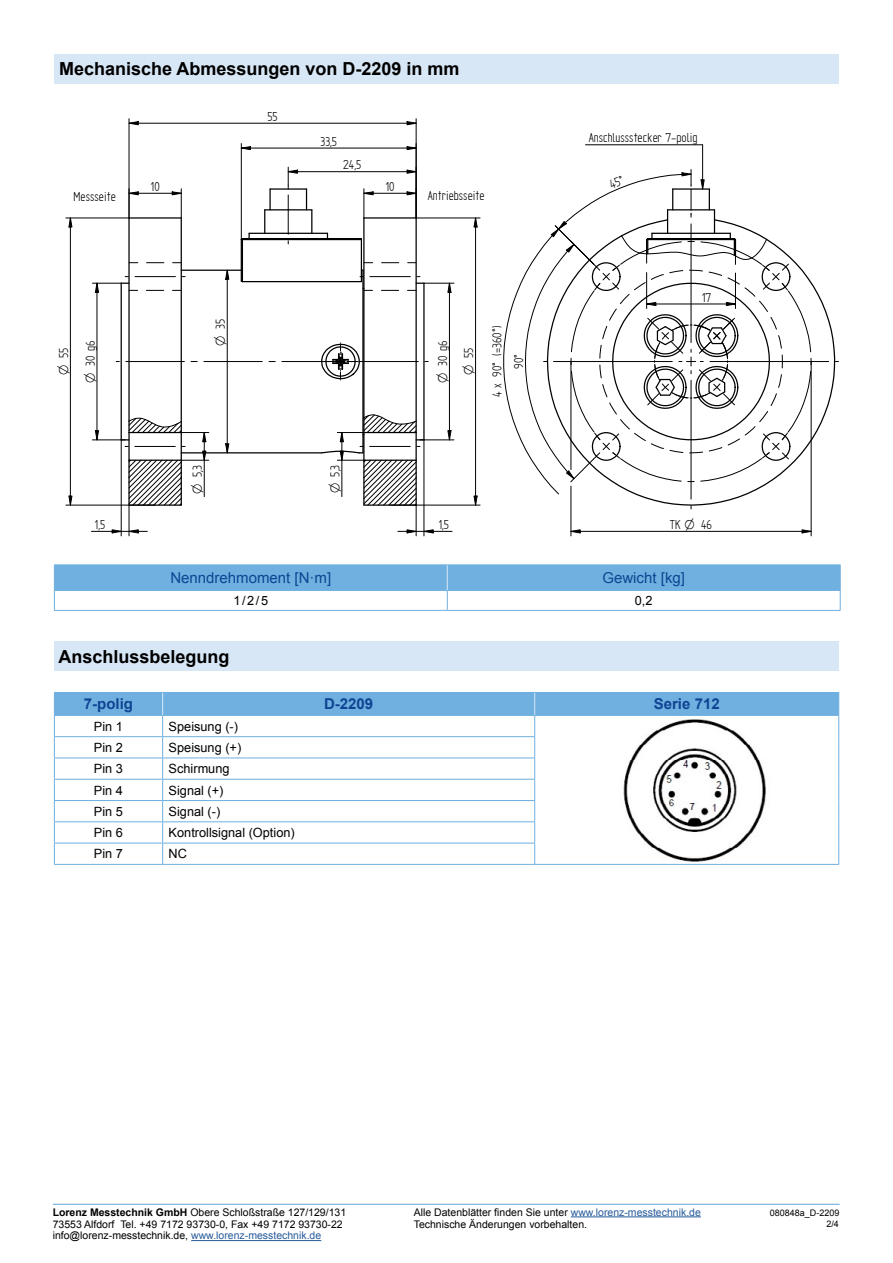
<style>
.page{position:relative;width:893px;height:1263px;background:#fff}
.page>*{position:absolute;margin:0;border:0;box-sizing:border-box;transform-origin:0 0}
.t1{font:700 18px "Arial";color:#000}
.t2{font:15px "Arial";color:#0d4693}
.t3{font:700 15px "Arial";color:#104493}
.t4{font:14.7px "Solid Edge ISO";color:#000}
.t5{font:12.75px "Arial";color:#000}
.t6{font:10.5px/12.6px "Arial";color:#000}
.t7{font:9px "Arial";color:#000}
.s1{font-weight:700}
.s2{color:#275b9b}
</style>
<div class="page">
<hr style="left:191px;top:1240px;width:130px;height:1px;background:#275b9b">
<hr style="left:571px;top:1216px;width:130px;height:1px;background:#275b9b">
<hr style="left:53px;top:1204px;width:787px;height:1px;background:#6fb0e0">
<div style="left:54px;top:54px;width:785px;height:30px;background:#d8e7f6"></div>
<hr style="left:249px;top:233px;width:39px;height:1px;background:#000">
<hr style="left:288px;top:233px;width:39px;height:1px;background:#000">
<hr style="left:415px;top:218px;width:2px;height:203px;background:#000">
<hr style="left:423px;top:283px;width:2px;height:157px;background:#000">
<hr style="left:363px;top:218px;width:2px;height:200px;background:#000">
<hr style="left:364px;top:217px;width:52px;height:2px;background:#000">
<svg style="left:382px;top:262px;width:17px;height:1px"></svg>
<svg style="left:364px;top:288px;width:8px;height:3px"></svg>
<svg style="left:381px;top:290px;width:18px;height:1px"></svg>
<hr style="left:362px;top:270px;width:2px;height:183px;background:#000">
<hr style="left:181px;top:270px;width:60px;height:1px;background:#000">
<hr style="left:181px;top:452px;width:141px;height:1px;background:#000">
<hr style="left:361px;top:240px;width:1px;height:42px;background:#000">
<hr style="left:242px;top:238px;width:119px;height:1px;background:#000">
<hr style="left:242px;top:281px;width:119px;height:1px;background:#000">
<hr style="left:242px;top:240px;width:1px;height:42px;background:#000">
<hr style="left:242px;top:239px;width:119px;height:1px;background:#000">
<hr style="left:241px;top:240px;width:1px;height:41px;background:#000">
<svg style="left:240px;top:233px;width:10px;height:8px"></svg>
<hr style="left:181px;top:218px;width:1px;height:204px;background:#000">
<hr style="left:121px;top:283px;width:1px;height:157px;background:#000">
<hr style="left:128px;top:218px;width:2px;height:203px;background:#000">
<hr style="left:129px;top:217px;width:52px;height:2px;background:#000">
<svg style="left:146px;top:290px;width:18px;height:1px"></svg>
<svg style="left:147px;top:262px;width:17px;height:1px"></svg>
<svg style="left:570px;top:283px;width:266px;height:223px"></svg>
<hr style="left:710px;top:361px;width:119px;height:1px;background:#000">
<hr style="left:691px;top:380px;width:1px;height:119px;background:#000">
<hr style="left:126px;top:361px;width:58px;height:1px;background:#000">
<hr style="left:204px;top:361px;width:58px;height:1px;background:#000">
<hr style="left:282px;top:361px;width:58px;height:1px;background:#000">
<hr style="left:360px;top:361px;width:58px;height:1px;background:#000">
<hr style="left:370px;top:276px;width:40px;height:1px;background:#000">
<svg style="left:360px;top:270px;width:3px;height:7px"></svg>
<hr style="left:135px;top:276px;width:40px;height:1px;background:#000">
<hr style="left:416px;top:218px;width:64px;height:1px;background:#000">
<hr style="left:390px;top:505px;width:90px;height:1px;background:#000">
<svg style="left:473px;top:217px;width:5px;height:11px"></svg>
<svg style="left:473px;top:495px;width:5px;height:11px"></svg>
<hr style="left:475px;top:218px;width:1px;height:287px;background:#000">
<hr style="left:571px;top:486px;width:1px;height:50px;background:#000">
<hr style="left:811px;top:361px;width:1px;height:175px;background:#000">
<svg style="left:570px;top:529px;width:11px;height:5px"></svg>
<svg style="left:801px;top:529px;width:11px;height:5px"></svg>
<hr style="left:571px;top:531px;width:240px;height:1px;background:#000">
<hr style="left:424px;top:283px;width:30px;height:1px;background:#000">
<hr style="left:420px;top:440px;width:34px;height:1px;background:#000">
<svg style="left:447px;top:282px;width:5px;height:11px"></svg>
<svg style="left:447px;top:430px;width:5px;height:11px"></svg>
<hr style="left:449px;top:283px;width:1px;height:157px;background:#000">
<hr style="left:92px;top:440px;width:33px;height:1px;background:#000">
<svg style="left:92px;top:276px;width:46px;height:17px"></svg>
<svg style="left:95px;top:430px;width:4px;height:11px"></svg>
<hr style="left:97px;top:283px;width:1px;height:157px;background:#000">
<hr style="left:129px;top:119px;width:1px;height:99px;background:#000">
<hr style="left:416px;top:119px;width:1px;height:99px;background:#000">
<svg style="left:128px;top:121px;width:11px;height:4px"></svg>
<svg style="left:406px;top:121px;width:11px;height:4px"></svg>
<hr style="left:129px;top:123px;width:287px;height:1px;background:#000">
<svg style="left:406px;top:169px;width:10px;height:5px"></svg>
<svg style="left:264px;top:167px;width:48px;height:66px"></svg>
<hr style="left:288px;top:171px;width:128px;height:1px;background:#000">
<hr style="left:241px;top:144px;width:1px;height:96px;background:#000">
<svg style="left:240px;top:146px;width:11px;height:4px"></svg>
<svg style="left:406px;top:146px;width:11px;height:4px"></svg>
<hr style="left:241px;top:148px;width:175px;height:1px;background:#000">
<svg style="left:321px;top:343px;width:39px;height:38px"></svg>
<svg style="left:225px;top:269px;width:5px;height:11px"></svg>
<svg style="left:225px;top:443px;width:5px;height:11px"></svg>
<hr style="left:227px;top:270px;width:1px;height:183px;background:#000">
<hr style="left:66px;top:218px;width:63px;height:1px;background:#000">
<hr style="left:66px;top:505px;width:89px;height:1px;background:#000">
<svg style="left:68px;top:217px;width:5px;height:11px"></svg>
<svg style="left:68px;top:495px;width:5px;height:11px"></svg>
<hr style="left:70px;top:218px;width:1px;height:287px;background:#000">
<hr style="left:424px;top:440px;width:1px;height:96px;background:#000">
<hr style="left:416px;top:505px;width:1px;height:31px;background:#000">
<svg style="left:406px;top:529px;width:28px;height:5px"></svg>
<hr style="left:398px;top:531px;width:54px;height:1px;background:#000">
<hr style="left:121px;top:440px;width:1px;height:96px;background:#000">
<hr style="left:129px;top:505px;width:1px;height:31px;background:#000">
<svg style="left:111px;top:529px;width:28px;height:5px"></svg>
<hr style="left:91px;top:531px;width:56px;height:1px;background:#000">
<svg style="left:406px;top:189px;width:14px;height:29px"></svg>
<svg style="left:363px;top:189px;width:11px;height:29px"></svg>
<hr style="left:364px;top:193px;width:52px;height:1px;background:#000">
<svg style="left:171px;top:189px;width:11px;height:29px"></svg>
<svg style="left:125px;top:189px;width:14px;height:29px"></svg>
<hr style="left:129px;top:193px;width:52px;height:1px;background:#000">
<hr style="left:702px;top:145px;width:1px;height:44px;background:#000">
<hr style="left:585px;top:144px;width:118px;height:1px;background:#000">
<div style="left:54px;top:641px;width:785px;height:30px;background:#d8e7f6"></div>
<hr style="left:54px;top:864px;width:109px;height:1px;background:#6fb0e0">
<hr style="left:163px;top:864px;width:372px;height:1px;background:#6fb0e0">
<hr style="left:535px;top:864px;width:304px;height:1px;background:#6fb0e0">
<svg style="left:54px;top:692px;width:785px;height:172px"></svg>
<img style="left:614px;top:717px;width:157px;height:145px">
<hr style="left:54px;top:610px;width:393px;height:1px;background:#6fb0e0">
<hr style="left:447px;top:610px;width:394px;height:1px;background:#6fb0e0">
<hr style="left:54px;top:564px;width:393px;height:1px;background:#6fb0e0">
<hr style="left:447px;top:564px;width:394px;height:1px;background:#6fb0e0">
<svg style="left:840px;top:565px;width:1px;height:45px"></svg>
<svg style="left:54px;top:565px;width:786px;height:45px"></svg>
<svg style="left:320px;top:414px;width:104px;height:92px"></svg>
<svg style="left:121px;top:417px;width:88px;height:89px"></svg>
<svg style="left:503px;top:169px;width:309px;height:326px"></svg>
<h1 class="t1" style="left:59px;top:57px;width:402px">Mechanische Abmessungen von D-2209 in mm</h1>
<h3 class="t4" style="left:267px;top:109px;width:12px">55</h3>
<h3 class="t4" style="left:321px;top:134px;width:18px">33,5</h3>
<h3 class="t4" style="left:343px;top:157px;width:19px">24,5</h3>
<h3 class="t4" style="left:151px;top:179px;width:11px">10</h3>
<h3 class="t4" style="left:385px;top:179px;width:11px">10</h3>
<h3 class="t4" style="left:74px;top:189px;width:44px">Messseite</h3>
<h3 class="t4" style="left:428px;top:188px;width:58px">Antriebsseite</h3>
<h3 class="t4" style="left:56px;top:358px;width:12px;rotate:-90deg">55</h3>
<h3 class="t4" style="left:83px;top:366px;width:28px;rotate:-90deg">30 g6</h3>
<h3 class="t4" style="left:213px;top:329px;width:11px;rotate:-90deg">35</h3>
<h3 class="t4" style="left:435px;top:366px;width:28px;rotate:-90deg">30 g6</h3>
<h3 class="t4" style="left:461px;top:358px;width:12px;rotate:-90deg">55</h3>
<h3 class="t4" style="left:489px;top:397px;width:72px;rotate:-90deg">4 x 90° (=360°)</h3>
<h3 class="t4" style="left:511px;top:369px;width:16px;rotate:-90deg">90°</h3>
<h3 class="t4" style="left:190px;top:477px;width:13px;rotate:-90deg">5,3</h3>
<h3 class="t4" style="left:328px;top:477px;width:13px;rotate:-90deg">5,3</h3>
<h3 class="t4" style="left:95px;top:517px;width:12px">1,5</h3>
<h3 class="t4" style="left:438px;top:517px;width:12px">1,5</h3>
<h3 class="t4" style="left:589px;top:131px;width:110px">Anschlussstecker 7-polig</h3>
<h3 class="t4" style="left:702px;top:290px;width:11px">17</h3>
<h3 class="t4" style="left:670px;top:517px;width:12px">TK</h3>
<h3 class="t4" style="left:701px;top:517px;width:12px">46</h3>
<h2 class="t2" style="left:170px;top:568px;width:162px">Nenndrehmoment [N·m]</h2>
<h2 class="t2" style="left:602px;top:568px;width:84px">Gewicht [kg]</h2>
<p class="t5" style="left:233px;top:592px;width:36px">1/2/5</p>
<p class="t5" style="left:635px;top:592px;width:19px">0,2</p>
<h1 class="t1" style="left:58px;top:644px;width:173px">Anschlussbelegung</h1>
<h2 class="t3" style="left:84px;top:694px;width:51px">7-polig</h2>
<h2 class="t3" style="left:324px;top:694px;width:51px">D-2209</h2>
<h2 class="t3" style="left:654px;top:694px;width:67px">Serie 712</h2>
<p class="t5" style="left:94px;top:718px;width:31px">Pin 1</p>
<p class="t5" style="left:169px;top:718px;width:71px">Speisung (-)</p>
<p class="t5" style="left:94px;top:739px;width:31px">Pin 2</p>
<p class="t5" style="left:169px;top:739px;width:74px">Speisung (+)</p>
<p class="t5" style="left:94px;top:760px;width:31px">Pin 3</p>
<p class="t5" style="left:169px;top:760px;width:62px">Schirmung</p>
<p class="t5" style="left:94px;top:782px;width:31px">Pin 4</p>
<p class="t5" style="left:169px;top:782px;width:56px">Signal (+)</p>
<p class="t5" style="left:94px;top:803px;width:31px">Pin 5</p>
<p class="t5" style="left:169px;top:803px;width:53px">Signal (-)</p>
<p class="t5" style="left:94px;top:824px;width:31px">Pin 6</p>
<p class="t5" style="left:169px;top:824px;width:128px">Kontrollsignal (Option)</p>
<p class="t5" style="left:94px;top:845px;width:31px">Pin 7</p>
<p class="t5" style="left:169px;top:845px;width:20px">NC</p>
<p class="t6" style="left:53px;top:1206px;width:295px"><span class="s1">Lorenz Messtechnik GmbH</span> Obere Schloßstraße 127/129/131<br>73553 Alfdorf Tel. +49 7172 93730-0, Fax +49 7172 93730-22</p>
<p class="t6" style="left:53px;top:1229px;width:270px">info@lorenz-messtechnik.de, <span class="s2">www.lorenz-messtechnik.de</span></p>
<p class="t6" style="left:414px;top:1206px;width:289px">Alle Datenblätter finden Sie unter <span class="s2">www.lorenz-messtechnik.de<br></span>Technische Änderungen vorbehalten.</p>
<p class="t7" style="left:770px;top:1206px;width:71px">080848a_D-2209</p>
<p class="t7" style="left:826px;top:1218px;width:14px">2/4</p>
</div>
